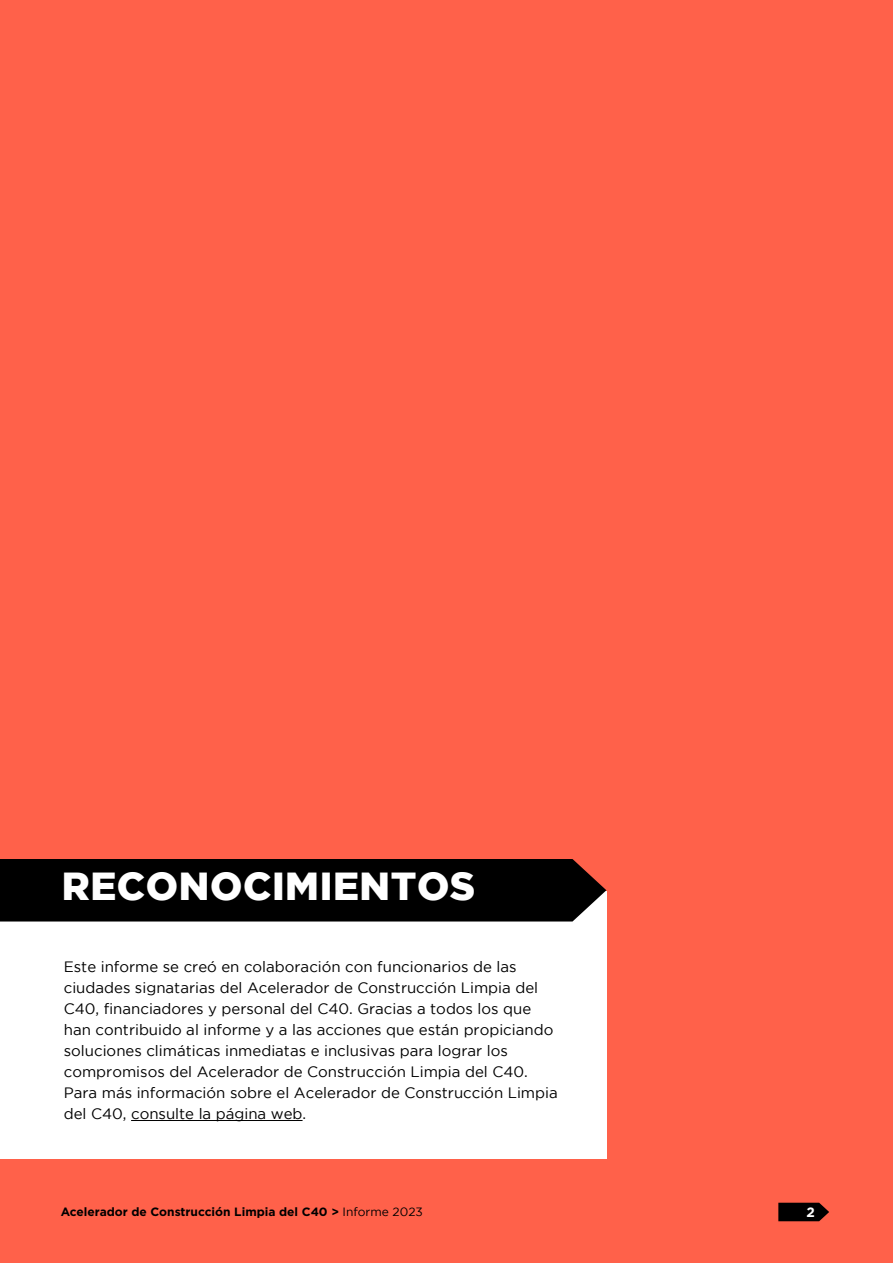
<style>
.page{position:relative;width:893px;height:1263px;background:#ff614a}
.page>*{position:absolute;margin:0;border:0;box-sizing:border-box;transform-origin:0 0}
.t1{font:900 39px "Gotham";letter-spacing:.015em;color:#fff}
.t2{font:15px/21px "Gotham";color:#000}
.t3{font:700 13.5px "Gotham";color:#fff}
.t4{font:700 12px "Gotham";color:#000}
.s1{font-weight:400}
</style>
<div class="page">
<div style="left:0;top:891px;width:606px;height:267px;background:#fff"></div>
<hr style="left:131px;top:1120px;width:172px;height:1px;background:#000">
<svg style="left:0;top:857px;width:609px;height:67px;background:#181110"></svg>
<svg style="left:778px;top:1203px;width:51px;height:18px"></svg>
<h1 class="t1" style="left:62px;top:864px;width:415px">RECONOCIMIENTOS</h1>
<p class="t2" style="left:64px;top:955px;width:496px">Este informe se creó en colaboración con funcionarios de las ciudades signatarias del Acelerador de Construcción Limpia del C40, financiadores y personal del C40. Gracias a todos los que han contribuido al informe y a las acciones que están propiciando soluciones climáticas inmediatas e inclusivas para lograr los compromisos del Acelerador de Construcción Limpia del C40.<br>Para más información sobre el Acelerador de Construcción Limpia del C40, consulte la página web.</p>
<p class="t4" style="left:61px;top:1205px;width:364px">Acelerador de Construcción Limpia del C40 &gt; <span class="s1">Informe 2023</span></p>
<p class="t3" style="left:806px;top:1204px;width:10px">2</p>
</div>
